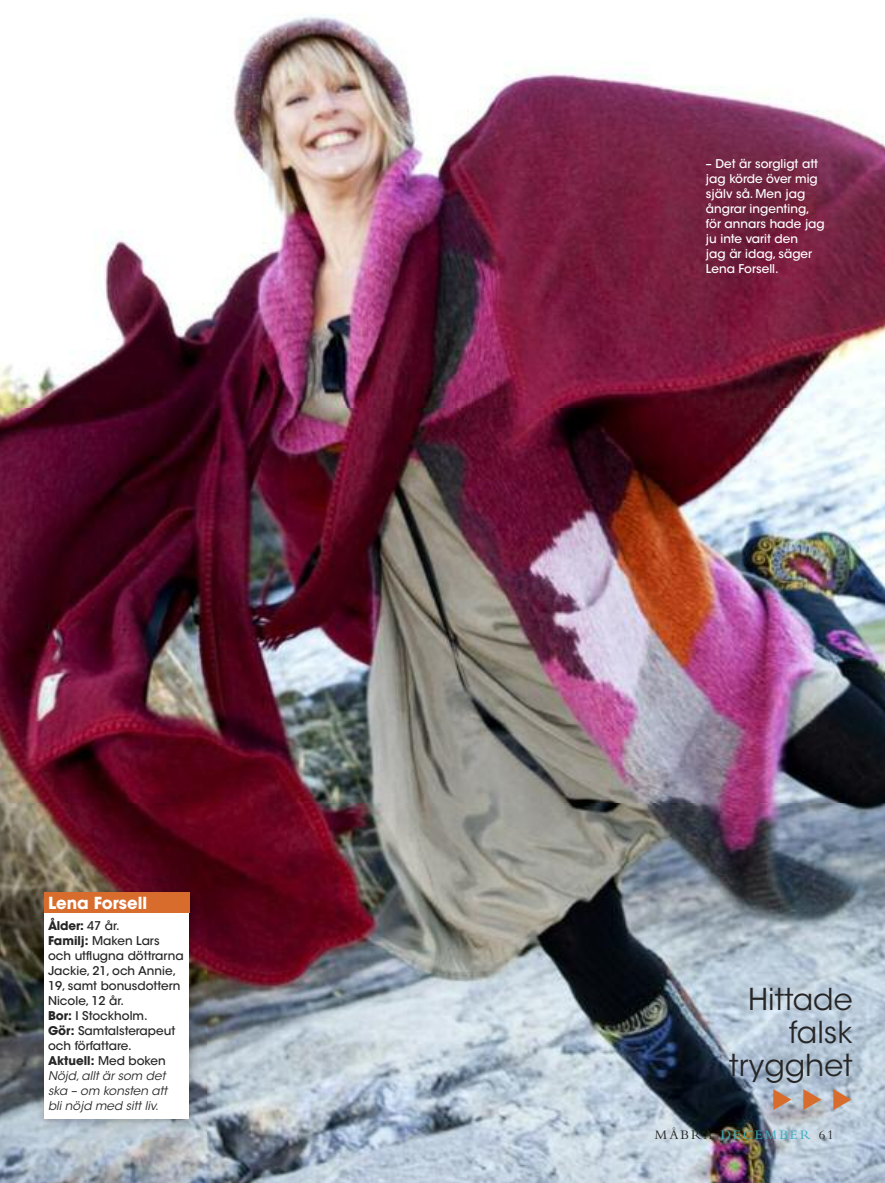
<style>
.page{position:relative;width:885px;height:1183px;background:#fff}
.page>*{position:absolute;margin:0;border:0;box-sizing:border-box;transform-origin:0 0}
.t1{font:30px/33px "ITC Avant Garde Std";color:#272627;text-align:right}
.t2{font:25.5px/30px "Zapf Dingbats Std";color:#d76c2c;text-align:justify}
.t3{font:700 16.5px "ITC Avant Garde Std";color:#fff}
.t4{font:13.5px "Bembo Std";letter-spacing:.15em;color:#37afbc}
.t5{font:500 12px/15px "ITC Avant Garde Std";color:#272627}
.t6{font:500 12px/15px "ITC Avant Garde Std";color:#fff}
.s1{font-weight:700}
.s2{font-weight:400;font-style:italic}
.s3{color:#272627}
</style>
<div class="page">
<img style="left:0;top:14px;width:884px;height:1168px">
<img style="left:32px;top:882px;width:174px;height:254px">
<div style="left:44px;top:894px;width:145px;height:224px;background:#fff"></div>
<div style="left:44px;top:892px;width:145px;height:20px;background:#d76c2c"></div>
<svg style="left:819px;top:1130px;width:13px;height:9px"></svg>
<h3 class="t3" style="left:48px;top:896px;width:101px">Lena Forsell</h3>
<p class="t5" style="left:48px;top:919px;width:137px"><span class="s1">Ålder:</span> 47 år.<br><span class="s1">Familj:</span> Maken Lars och utflugna döttrarna<br>Jackie, 21, och Annie,<br>19, samt bonusdottern<br>Nicole, 12 år.<br><span class="s1">Bor:</span> I Stockholm.<br><span class="s1">Gör:</span> Samtalsterapeut och författare.<br><span class="s1">Aktuell:</span> Med boken<br><span class="s2">Nöjd, allt är som det ska – om konsten att bli nöjd med sitt liv.</span></p>
<p class="t6" style="left:706px;top:157px;width:120px">– Det är sorgligt att jag körde över mig själv så. Men jag ångrar ingenting, för annars hade jag ju inte varit den<br>jag är idag, säger<br>Lena Forsell.</p>
<h1 class="t1" style="left:729px;top:985px;width:125px">Hittade falsk trygghet</h1>
<h2 class="t2" style="left:767px;top:1110px;width:24px;rotate:-90deg">▼ ▼ ▼</h2>
<p class="t4" style="left:654px;top:1130px;width:157px"><span class="s3">MÅBRA</span> DECEMBER</p>
</div>
